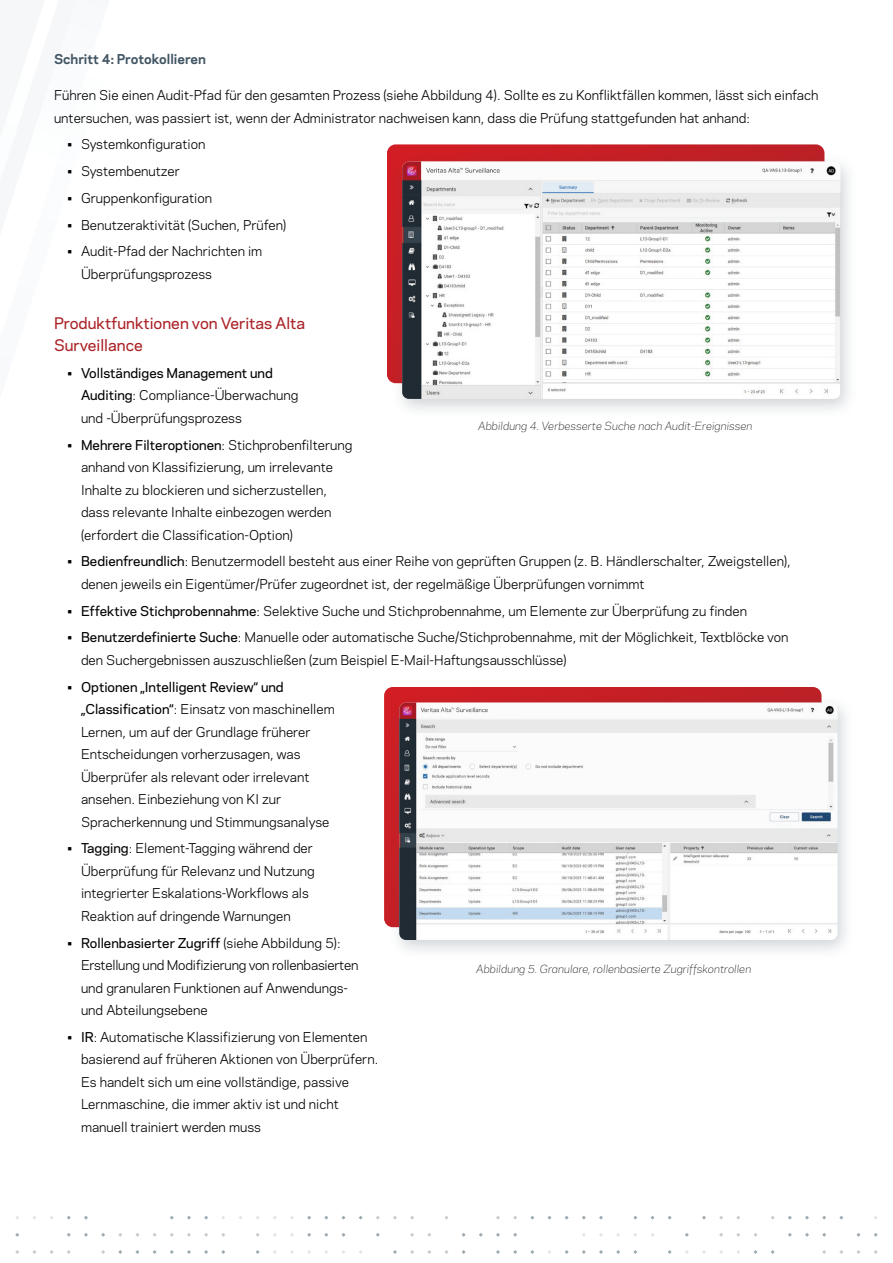
<style>
.page{position:relative;width:893px;height:1263px;background:#fff}
.page>*{position:absolute;margin:0;border:0;box-sizing:border-box;transform-origin:0 0}
.t1{font:500 15px/22.5px "Polaris";color:#ab2328}
.t2{font:12.75px/22.5px "Polaris";color:#000}
.t3{font:700 12.75px "Polaris";color:#425563}
.t4{font:italic 300 10.5px "Polaris";color:#000}
.s1{font-weight:500}
</style>
<div class="page">
<svg style="left:771px;top:1250px;width:4px;height:4px"></svg>
<svg style="left:753px;top:1250px;width:4px;height:4px"></svg>
<svg style="left:719px;top:1233px;width:4px;height:4px"></svg>
<svg style="left:702px;top:1216px;width:4px;height:4px"></svg>
<svg style="left:702px;top:1250px;width:4px;height:4px"></svg>
<svg style="left:685px;top:1233px;width:4px;height:4px"></svg>
<svg style="left:685px;top:1250px;width:4px;height:4px"></svg>
<svg style="left:668px;top:1215px;width:4px;height:5px"></svg>
<svg style="left:668px;top:1250px;width:4px;height:4px"></svg>
<svg style="left:650px;top:1215px;width:4px;height:5px"></svg>
<svg style="left:633px;top:1215px;width:4px;height:5px"></svg>
<svg style="left:633px;top:1250px;width:4px;height:4px"></svg>
<svg style="left:616px;top:1250px;width:4px;height:4px"></svg>
<svg style="left:599px;top:1216px;width:4px;height:4px"></svg>
<svg style="left:599px;top:1250px;width:4px;height:4px"></svg>
<svg style="left:582px;top:1215px;width:4px;height:5px"></svg>
<svg style="left:582px;top:1250px;width:4px;height:4px"></svg>
<svg style="left:565px;top:1215px;width:4px;height:5px"></svg>
<svg style="left:565px;top:1250px;width:4px;height:4px"></svg>
<svg style="left:547px;top:1215px;width:4px;height:5px"></svg>
<svg style="left:530px;top:1215px;width:4px;height:5px"></svg>
<svg style="left:530px;top:1250px;width:4px;height:4px"></svg>
<svg style="left:513px;top:1233px;width:4px;height:4px"></svg>
<svg style="left:513px;top:1250px;width:4px;height:4px"></svg>
<svg style="left:496px;top:1216px;width:4px;height:4px"></svg>
<svg style="left:496px;top:1233px;width:4px;height:4px"></svg>
<svg style="left:496px;top:1250px;width:4px;height:4px"></svg>
<svg style="left:479px;top:1233px;width:4px;height:4px"></svg>
<svg style="left:462px;top:1233px;width:4px;height:4px"></svg>
<svg style="left:462px;top:1250px;width:4px;height:4px"></svg>
<svg style="left:427px;top:1250px;width:4px;height:4px"></svg>
<svg style="left:410px;top:1233px;width:4px;height:4px"></svg>
<svg style="left:410px;top:1250px;width:4px;height:4px"></svg>
<svg style="left:393px;top:1216px;width:4px;height:4px"></svg>
<svg style="left:393px;top:1250px;width:4px;height:4px"></svg>
<svg style="left:376px;top:1233px;width:4px;height:4px"></svg>
<svg style="left:359px;top:1215px;width:4px;height:5px"></svg>
<svg style="left:341px;top:1215px;width:4px;height:5px"></svg>
<svg style="left:324px;top:1215px;width:4px;height:5px"></svg>
<svg style="left:324px;top:1233px;width:4px;height:4px"></svg>
<svg style="left:307px;top:1215px;width:4px;height:5px"></svg>
<svg style="left:307px;top:1233px;width:4px;height:4px"></svg>
<svg style="left:290px;top:1250px;width:4px;height:4px"></svg>
<svg style="left:256px;top:1250px;width:4px;height:4px"></svg>
<svg style="left:221px;top:1250px;width:4px;height:4px"></svg>
<svg style="left:204px;top:1215px;width:4px;height:5px"></svg>
<svg style="left:204px;top:1233px;width:4px;height:4px"></svg>
<svg style="left:204px;top:1250px;width:4px;height:4px"></svg>
<svg style="left:187px;top:1216px;width:4px;height:4px"></svg>
<svg style="left:187px;top:1233px;width:4px;height:4px"></svg>
<svg style="left:187px;top:1250px;width:4px;height:4px"></svg>
<svg style="left:170px;top:1215px;width:4px;height:5px"></svg>
<svg style="left:170px;top:1233px;width:4px;height:4px"></svg>
<svg style="left:170px;top:1250px;width:4px;height:4px"></svg>
<svg style="left:153px;top:1250px;width:4px;height:4px"></svg>
<svg style="left:135px;top:1250px;width:4px;height:4px"></svg>
<svg style="left:118px;top:1250px;width:4px;height:4px"></svg>
<svg style="left:101px;top:1233px;width:4px;height:4px"></svg>
<svg style="left:101px;top:1250px;width:4px;height:4px"></svg>
<svg style="left:84px;top:1216px;width:4px;height:4px"></svg>
<svg style="left:84px;top:1233px;width:4px;height:4px"></svg>
<svg style="left:67px;top:1215px;width:4px;height:5px"></svg>
<svg style="left:67px;top:1233px;width:4px;height:4px"></svg>
<svg style="left:67px;top:1250px;width:4px;height:4px"></svg>
<svg style="left:50px;top:1250px;width:4px;height:4px"></svg>
<svg style="left:15px;top:1233px;width:4px;height:4px"></svg>
<svg style="left:15px;top:1250px;width:4px;height:4px"></svg>
<svg style="left:874px;top:1233px;width:4px;height:4px"></svg>
<svg style="left:874px;top:1250px;width:4px;height:4px"></svg>
<svg style="left:839px;top:1215px;width:4px;height:5px"></svg>
<svg style="left:839px;top:1250px;width:4px;height:4px"></svg>
<svg style="left:822px;top:1215px;width:4px;height:5px"></svg>
<svg style="left:822px;top:1233px;width:4px;height:4px"></svg>
<svg style="left:822px;top:1250px;width:4px;height:4px"></svg>
<svg style="left:805px;top:1216px;width:4px;height:4px"></svg>
<svg style="left:805px;top:1233px;width:4px;height:4px"></svg>
<svg style="left:788px;top:1215px;width:4px;height:5px"></svg>
<svg style="left:788px;top:1233px;width:4px;height:4px"></svg>
<svg style="left:387px;top:144px;width:437px;height:238px;background:#cb2a30"></svg>
<div style="left:391px;top:152px;width:467px;height:267px;background:#425563;opacity:.25"></div>
<img style="left:402px;top:162px;width:438px;height:237px">
<svg style="left:384px;top:687px;width:437px;height:239px;background:#c92228"></svg>
<div style="left:388px;top:694px;width:467px;height:266px;background:#425563;opacity:.25"></div>
<img style="left:399px;top:703px;width:438px;height:237px">
<p class="t3" style="left:54px;top:50px;width:153px">Schritt 4: Protokollieren</p>
<p class="t2" style="left:54px;top:83px;width:766px">Führen Sie einen Audit-Pfad für den gesamten Prozess (siehe Abbildung 4). Sollte es zu Konfliktfällen kommen, lässt sich einfach untersuchen, was passiert ist, wenn der Administrator nachweisen kann, dass die Prüfung stattgefunden hat anhand:</p>
<p class="t2" style="left:68px;top:133px;width:139px">• Systemkonfiguration</p>
<p class="t2" style="left:68px;top:159px;width:114px">• Systembenutzer</p>
<p class="t2" style="left:68px;top:186px;width:146px">• Gruppenkonfiguration</p>
<p class="t2" style="left:68px;top:213px;width:220px">• Benutzeraktivität (Suchen, Prüfen)</p>
<p class="t2" style="left:81px;top:240px;width:183px;text-indent:-14px">• Audit-Pfad der Nachrichten im<br>Überprüfungsprozess</p>
<p class="t1" style="left:54px;top:311px;width:253px">Produktfunktionen von Veritas Alta<br>Surveillance</p>
<p class="t2" style="left:81px;top:361px;width:219px;text-indent:-14px">• <span class="s1">Vollständiges Management und<br>Auditing</span>: Compliance-Überwachung und -Überprüfungsprozess</p>
<p class="t2" style="left:81px;top:433px;width:273px;text-indent:-14px">• <span class="s1">Mehrere Filteroptionen</span>: Stichprobenfilterung anhand von Klassifizierung, um irrelevante Inhalte zu blockieren und sicherzustellen, dass relevante Inhalte einbezogen werden (erfordert die Classification-Option)</p>
<p class="t2" style="left:81px;top:549px;width:711px;text-indent:-14px">• <span class="s1">Bedienfreundlich</span>: Benutzermodell besteht aus einer Reihe von geprüften Gruppen (z. B. Händlerschalter, Zweigstellen), denen jeweils ein Eigentümer/Prüfer zugeordnet ist, der regelmäßige Überprüfungen vornimmt</p>
<p class="t2" style="left:68px;top:599px;width:681px">• <span class="s1">Effektive Stichprobennahme</span>: Selektive Suche und Stichprobennahme, um Elemente zur Überprüfung zu finden</p>
<p class="t2" style="left:81px;top:625px;width:709px;text-indent:-14px">• <span class="s1">Benutzerdefinierte Suche</span>: Manuelle oder automatische Suche/Stichprobennahme, mit der Möglichkeit, Textblöcke von den Suchergebnissen auszuschließen (zum Beispiel E-Mail-Haftungsausschlüsse)</p>
<p class="t2" style="left:81px;top:675px;width:255px;text-indent:-14px">• <span class="s1">Optionen „Intelligent Review“ und „Classification“</span>: Einsatz von maschinellem Lernen, um auf der Grundlage früherer Entscheidungen vorherzusagen, was Überprüfer als relevant oder irrelevant ansehen. Einbeziehung von KI zur Spracherkennung und Stimmungsanalyse</p>
<p class="t2" style="left:81px;top:836px;width:235px;text-indent:-14px">• <span class="s1">Tagging</span>: Element-Tagging während der Überprüfung für Relevanz und Nutzung integrierter Eskalations-Workflows als Reaktion auf dringende Warnungen</p>
<p class="t2" style="left:81px;top:931px;width:279px;text-indent:-14px">• <span class="s1">Rollenbasierter Zugriff</span> (siehe Abbildung 5):<br>Erstellung und Modifizierung von rollenbasierten und granularen Funktionen auf Anwendungs&shy;und Abteilungsebene</p>
<p class="t2" style="left:81px;top:1025px;width:299px;text-indent:-14px">• <span class="s1">IR</span>: Automatische Klassifizierung von Elementen basierend auf früheren Aktionen von Überprüfern.<br>Es handelt sich um eine vollständige, passive Lernmaschine, die immer aktiv ist und nicht manuell trainiert werden muss</p>
<p class="t4" style="left:478px;top:418px;width:276px">Abbildung 4. Verbesserte Suche nach Audit-Ereignissen</p>
<p class="t4" style="left:476px;top:961px;width:277px">Abbildung 5. Granulare, rollenbasierte Zugriffskontrollen</p>
</div>
